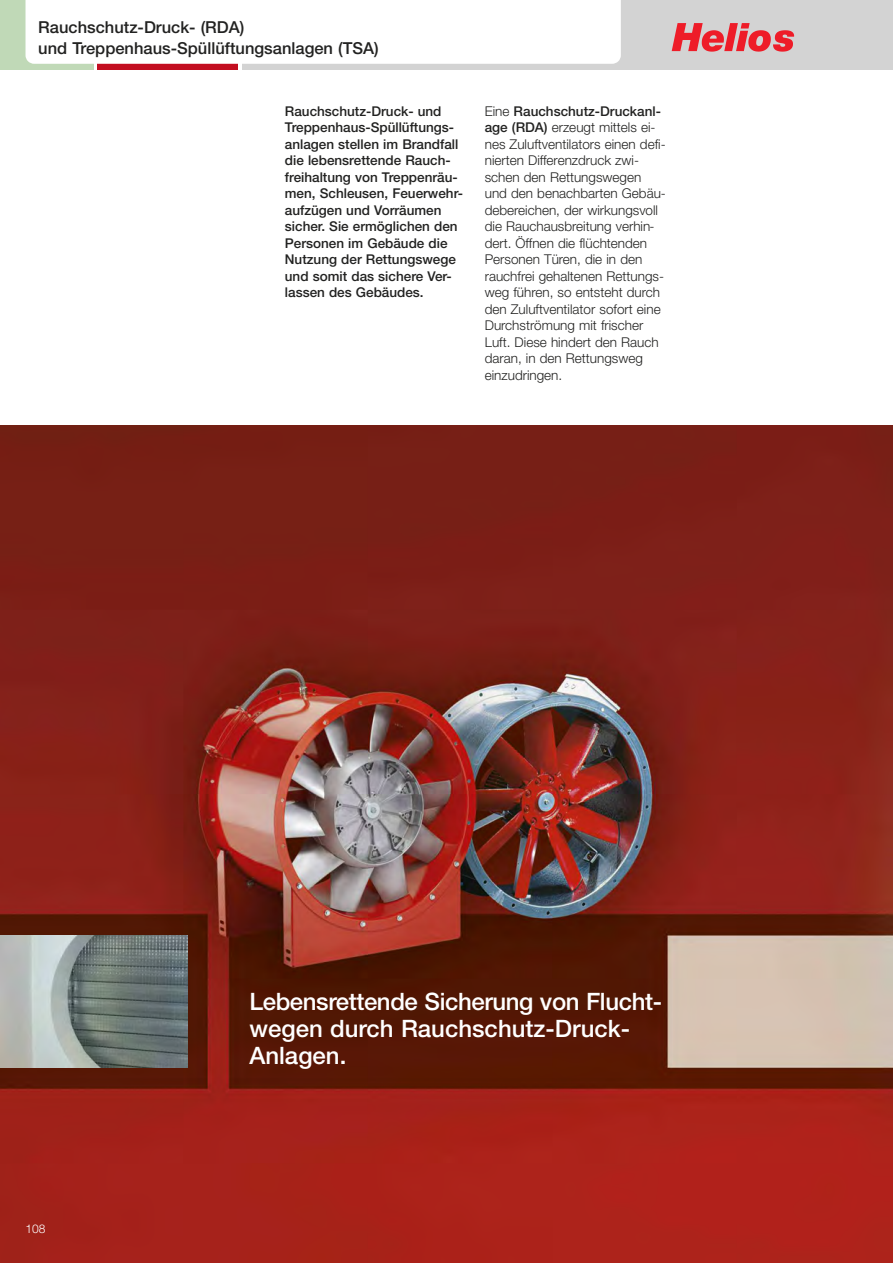
<style>
.page{position:relative;width:893px;height:1263px;background:#fff}
.page>*{position:absolute;margin:0;border:0;box-sizing:border-box;transform-origin:0 0}
.t1{font:500 24px/27px "Helvetica Neue";letter-spacing:-.015em;color:#fff}
.t2{font:500 16.5px/21px "Helvetica Neue";color:#222221}
.t3{font:300 13.5px/16.5px "Helvetica Neue";color:#222221}
.t4{font:500 13.5px/16.5px "Helvetica Neue";color:#222221}
.t5{font:300 12px "Helvetica Neue";color:#fff}
.s1{font-weight:500}
</style>
<div class="page">
<div style="left:0;top:0;width:893px;height:70px;background:#d3d3d3"></div>
<svg style="left:94px;top:64px;width:148px;height:6px"></svg>
<div style="left:98px;top:64px;width:140px;height:6px;background:#c30e20"></div>
<svg style="left:672px;top:23px;width:122px;height:29px"></svg>
<div style="left:0;top:0;width:94px;height:70px;background:#c0d9b7"></div>
<div style="left:26px;top:0;width:595px;height:64px;background:#fff"></div>
<img style="left:0;top:425px;width:893px;height:838px">
<img style="left:0;top:935px;width:187px;height:132px">
<p class="t2" style="left:38px;top:17px;width:342px">Rauchschutz-Druck- (RDA)<br>und Treppenhaus-Spüllüftungsanlagen (TSA)</p>
<p class="t4" style="left:285px;top:103px;width:180px">Rauchschutz-Druck- und<br>Treppenhaus-Spüllüftungs&shy;anlagen stellen im Brandfall die lebensrettende Rauch&shy;freihaltung von Treppenräu&shy;men, Schleusen, Feuerwehr&shy;aufzügen und Vorräumen sicher. Sie ermöglichen den<br>Personen im Gebäude die<br>Nutzung der Rettungswege und somit das sichere Ver&shy;lassen des Gebäudes.</p>
<p class="t3" style="left:485px;top:103px;width:183px">Eine <span class="s1">Rauchschutz-Druckanl&shy;age (RDA)</span> erzeugt mittels ei&shy;nes Zuluftventilators einen defi&shy;nierten Differenzdruck zwi&shy;schen den Rettungswegen und den benachbarten Gebäu&shy;debereichen, der wirkungsvoll die Rauchausbreitung verhin&shy;dert. Öffnen die flüchtenden<br>Personen Türen, die in den rauchfrei gehaltenen Rettungs&shy;weg führen, so entsteht durch den Zuluftventilator sofort eine<br>Durchströmung mit frischer<br>Luft. Diese hindert den Rauch daran, in den Rettungsweg einzudringen.</p>
<p class="t5" style="left:26px;top:1222px;width:22px">108</p>
<h1 class="t1" style="left:249px;top:989px;width:414px">Lebensrettende Sicherung von Flucht&shy;wegen durch Rauchschutz-Druck-<br>Anlagen.</h1>
</div>
